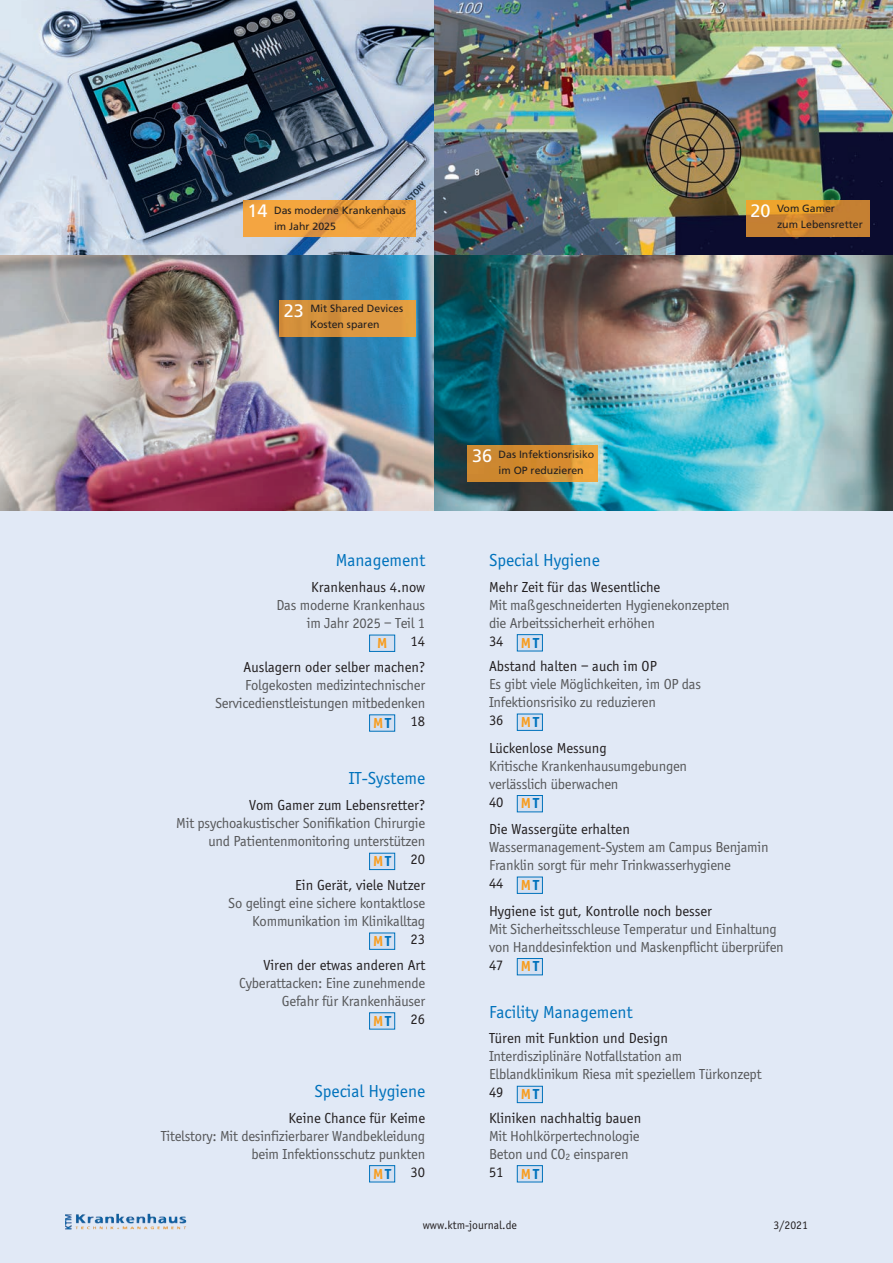
<style>
.page{position:relative;width:893px;height:1263px;background:#e1e9f6}
.page>*{position:absolute;margin:0;border:0;box-sizing:border-box;transform-origin:0 0}
.t1{font:18px "Officina Sans";color:#0072bc}
.t2{font:15px/18px "Officina Sans";letter-spacing:-.015em;color:#57585a}
.t3{font:15px/25.8px "Officina Sans";color:#231f20}
.t4{font:700 15px "Officina Sans";letter-spacing:.13em;color:#f89c1c}
.t5{font:12px "Officina Sans";color:#231f20}
.t6{font:10.5px/15.9px "Frutiger";color:#231f20}
.s1{font-size:18px;color:#fff}
.s2{color:#0072bc}
.s3{color:#231f20}
</style>
<div class="page">
<img style="left:434px;top:0;width:459px;height:255px">
<img style="left:434px;top:255px;width:459px;height:255px">
<img style="left:468px;top:446px;width:130px;height:36px">
<div style="left:370px;top:715px;width:24px;height:16px;background:#d4e0f1"></div>
<div style="left:369px;top:715px;width:26px;height:16px;border:1px solid #0072bc"></div>
<div style="left:370px;top:933px;width:24px;height:16px;background:#d4e0f1"></div>
<div style="left:369px;top:933px;width:26px;height:16px;border:1px solid #0072bc"></div>
<div style="left:370px;top:635px;width:24px;height:16px;background:#d4e0f1"></div>
<div style="left:369px;top:635px;width:26px;height:17px;border:1px solid #0072bc"></div>
<div style="left:370px;top:1013px;width:24px;height:16px;background:#d4e0f1"></div>
<div style="left:369px;top:1012px;width:26px;height:17px;border:1px solid #0072bc"></div>
<div style="left:370px;top:853px;width:24px;height:16px;background:#d4e0f1"></div>
<div style="left:369px;top:853px;width:26px;height:17px;border:1px solid #0072bc"></div>
<div style="left:370px;top:1166px;width:24px;height:16px;background:#d4e0f1"></div>
<div style="left:369px;top:1165px;width:26px;height:17px;border:1px solid #0072bc"></div>
<img style="left:65px;top:1214px;width:121px;height:16px">
<img style="left:746px;top:200px;width:124px;height:36px">
<img style="left:0;top:0;width:434px;height:510px">
<img style="left:243px;top:200px;width:172px;height:36px">
<img style="left:279px;top:300px;width:136px;height:36px">
<div style="left:517px;top:714px;width:25px;height:16px;background:#d4e0f1"></div>
<div style="left:517px;top:714px;width:26px;height:16px;border:1px solid #0072bc"></div>
<div style="left:517px;top:796px;width:25px;height:16px;background:#d4e0f1"></div>
<div style="left:517px;top:795px;width:26px;height:17px;border:1px solid #0072bc"></div>
<div style="left:517px;top:877px;width:25px;height:16px;background:#d4e0f1"></div>
<div style="left:517px;top:877px;width:26px;height:16px;border:1px solid #0072bc"></div>
<div style="left:517px;top:959px;width:25px;height:16px;background:#d4e0f1"></div>
<div style="left:517px;top:958px;width:26px;height:17px;border:1px solid #0072bc"></div>
<div style="left:517px;top:1086px;width:25px;height:16px;background:#d4e0f1"></div>
<div style="left:517px;top:1086px;width:26px;height:17px;border:1px solid #0072bc"></div>
<div style="left:517px;top:635px;width:25px;height:16px;background:#d4e0f1"></div>
<div style="left:517px;top:634px;width:26px;height:17px;border:1px solid #0072bc"></div>
<div style="left:517px;top:1166px;width:25px;height:16px;background:#d4e0f1"></div>
<div style="left:517px;top:1165px;width:26px;height:17px;border:1px solid #0072bc"></div>
<p class="t6" style="left:274px;top:202px;width:133px;text-indent:-26px"><span class="s1">14</span> Das moderne Krankenhaus im Jahr 2025</p>
<p class="t6" style="left:284px;top:301px;width:121px;text-align:center"><span class="s1">23</span> Mit Shared Devices<br>Kosten sparen</p>
<p class="t6" style="left:777px;top:201px;width:87px;text-indent:-26px"><span class="s1">20</span> Vom Gamer<br>zum Lebensretter</p>
<p class="t1" style="left:336px;top:554px;width:91px">Management</p>
<p class="t3" style="left:311px;top:575px;width:115px">Krankenhaus 4.now</p>
<p class="t2" style="left:276px;top:597px;width:150px;text-align:right">Das moderne Krankenhaus im Jahr 2025 – Teil 1</p>
<p class="t3" style="left:244px;top:629px;width:183px;text-align:right">14<br>Auslagern oder selber machen?</p>
<p class="t2" style="left:215px;top:677px;width:212px;text-align:right">Folgekosten medizintechnischer<br>Servicedienstleistungen mitbedenken</p>
<p class="t3" style="left:411px;top:709px;width:16px">18</p>
<p class="t4" style="left:377px;top:637px;width:12px">M</p>
<p class="t4" style="left:373px;top:717px;width:20px">M<span class="s2">T</span></p>
<p class="t1" style="left:349px;top:772px;width:78px">IT-Systeme</p>
<p class="t3" style="left:249px;top:794px;width:178px">Vom Gamer zum Lebensretter?</p>
<p class="t2" style="left:176px;top:815px;width:250px;text-align:right">Mit psychoakustischer Sonifikation Chirurgie und Patientenmonitoring unterstützen</p>
<p class="t3" style="left:295px;top:848px;width:132px;text-align:right">20<br>Ein Gerät, viele Nutzer</p>
<p class="t2" style="left:228px;top:895px;width:198px;text-align:right">So gelingt eine sichere kontaktlose<br>Kommunikation im Klinikalltag</p>
<p class="t3" style="left:263px;top:927px;width:163px;text-align:right">23<br>Viren der etwas anderen Art</p>
<p class="t2" style="left:239px;top:975px;width:187px;text-align:right">Cyberattacken: Eine zunehmende<br>Gefahr für Krankenhäuser</p>
<p class="t3" style="left:411px;top:1007px;width:16px">26</p>
<p class="t4" style="left:373px;top:855px;width:20px">M<span class="s2">T</span></p>
<p class="t4" style="left:373px;top:935px;width:20px">M<span class="s2">T</span></p>
<p class="t4" style="left:373px;top:1015px;width:20px">M<span class="s2">T</span></p>
<p class="t1" style="left:314px;top:1084px;width:112px">Special Hygiene</p>
<p class="t3" style="left:288px;top:1106px;width:138px">Keine Chance für Keime</p>
<p class="t2" style="left:161px;top:1128px;width:266px;text-align:right">Titelstory: Mit desinfizierbarer Wandbekleidung beim Infektionsschutz punkten</p>
<p class="t3" style="left:411px;top:1160px;width:16px">30</p>
<p class="t4" style="left:373px;top:1168px;width:20px">M<span class="s2">T</span></p>
<p class="t6" style="left:498px;top:446px;width:97px;text-indent:-26px"><span class="s1">36</span> Das Infektionsrisiko im OP reduzieren</p>
<p class="t1" style="left:489px;top:554px;width:112px">Special Hygiene</p>
<p class="t3" style="left:489px;top:575px;width:173px">Mehr Zeit für das Wesentliche</p>
<p class="t2" style="left:489px;top:597px;width:242px">Mit maßgeschneiderten Hygienekonzepten die Arbeitssicherheit erhöhen</p>
<p class="t3" style="left:489px;top:629px;width:169px;line-height:25.3px">34<br>Abstand halten – auch im OP</p>
<p class="t2" style="left:489px;top:676px;width:214px">Es gibt viele Möglichkeiten, im OP das<br>Infektionsrisiko zu reduzieren</p>
<p class="t3" style="left:489px;top:708px;width:119px;line-height:27.5px">36<br>Lückenlose Messung</p>
<p class="t2" style="left:489px;top:758px;width:200px">Kritische Krankenhausumgebungen verlässlich überwachen</p>
<p class="t3" style="left:489px;top:789px;width:142px;line-height:27.5px">40<br>Die Wassergüte erhalten</p>
<p class="t2" style="left:489px;top:839px;width:281px">Wassermanagement-System am Campus Benjamin<br>Franklin sorgt für mehr Trinkwasserhygiene</p>
<p class="t3" style="left:489px;top:871px;width:225px;line-height:27.5px">44<br>Hygiene ist gut, Kontrolle noch besser</p>
<p class="t2" style="left:489px;top:921px;width:296px">Mit Sicherheitsschleuse Temperatur und Einhaltung von Handdesinfektion und Maskenpflicht überprüfen</p>
<p class="t3" style="left:489px;top:953px;width:16px">47</p>
<p class="t1" style="left:489px;top:1005px;width:145px">Facility Management</p>
<p class="t3" style="left:489px;top:1027px;width:180px">Türen mit Funktion und Design</p>
<p class="t2" style="left:489px;top:1048px;width:274px">Interdisziplinäre Notfallstation am<br>Elblandklinikum Riesa mit speziellem Türkonzept</p>
<p class="t3" style="left:489px;top:1081px;width:154px;line-height:25.3px">49<br>Kliniken nachhaltig bauen</p>
<p class="t2" style="left:489px;top:1128px;width:152px">Mit Hohlkörpertechnologie<br>Beton und CO<sub>2</sub> einsparen<br><span class="s3">51</span></p>
<p class="t4" style="left:521px;top:637px;width:20px">M<span class="s2">T</span></p>
<p class="t4" style="left:521px;top:716px;width:20px">M<span class="s2">T</span></p>
<p class="t4" style="left:521px;top:798px;width:20px">M<span class="s2">T</span></p>
<p class="t4" style="left:521px;top:879px;width:20px">M<span class="s2">T</span></p>
<p class="t4" style="left:521px;top:961px;width:20px">M<span class="s2">T</span></p>
<p class="t4" style="left:521px;top:1088px;width:20px">M<span class="s2">T</span></p>
<p class="t4" style="left:521px;top:1168px;width:20px">M<span class="s2">T</span></p>
<p class="t5" style="left:423px;top:1220px;width:96px">www.ktm-journal.de</p>
<p class="t5" style="left:774px;top:1220px;width:36px">3/2021</p>
</div>
